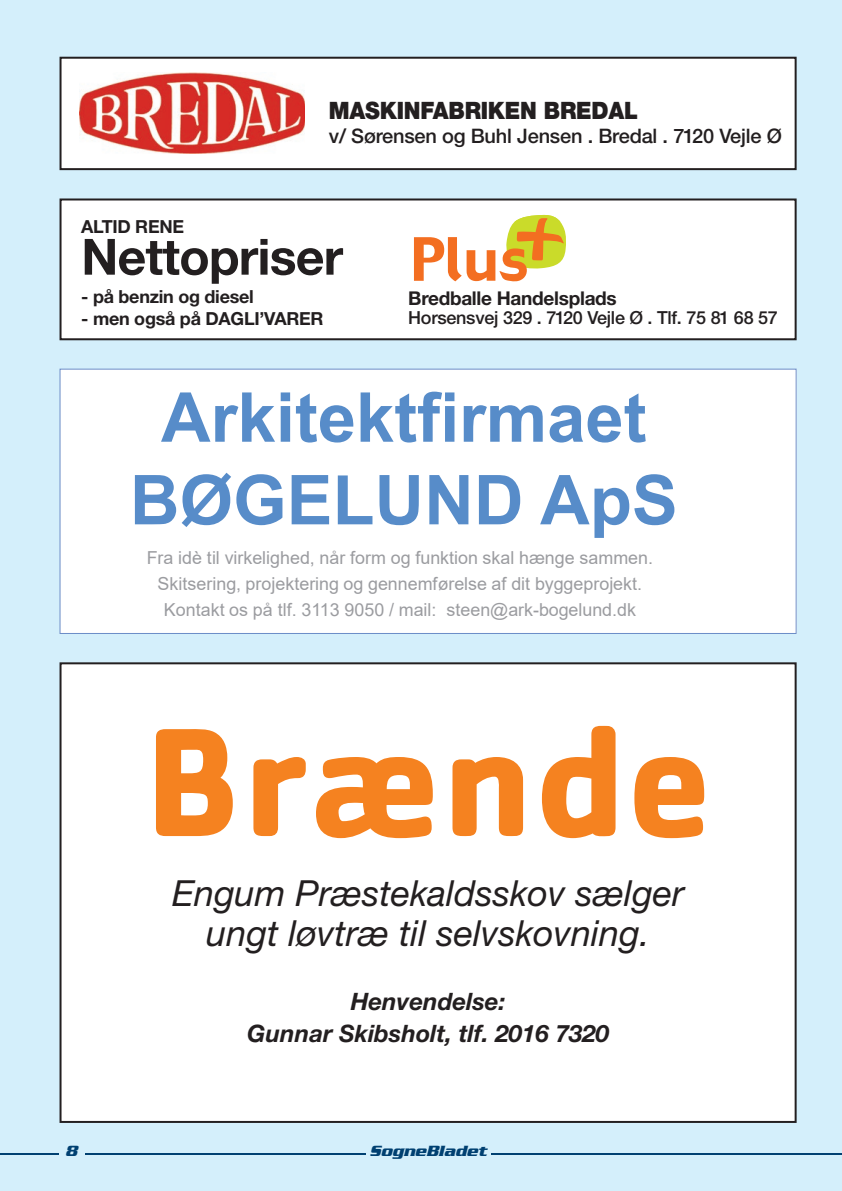
<style>
.page{position:relative;width:842px;height:1191px;background:#d4effb}
.page>*{position:absolute;margin:0;border:0;box-sizing:border-box;transform-origin:0 0}
.t1{font:700 160px "Cachet Std";color:#f58220}
.t2{font:700 68.8px/82.6px "Arial";color:#578cc9;text-align:center}
.t3{font:700 50px "Helvetica Neue LT Std";letter-spacing:-.015em;color:#231f20}
.t4{font:italic 36px/40px "Helvetica Neue LT Std";color:#231f20;text-align:center}
.t5{font:italic 700 24px/32px "Helvetica Neue LT Std";color:#231f20;text-align:center}
.t6{font:900 24px "Helvetica Neue LT Std";letter-spacing:-.01em;color:#231f20;scale:.92 1}
.t7{font:500 20px "Helvetica Neue LT Std";letter-spacing:-.01em;color:#231f20}
.t8{font:700 19px "Helvetica Neue LT Std";letter-spacing:-.015em;color:#231f20}
.t9{font:700 18px "Helvetica Neue LT Std";letter-spacing:-.015em;color:#231f20}
.t10{font:500 18px "Helvetica Neue LT Std";letter-spacing:-.015em;color:#231f20}
.t11{font:17.8px/25.6px "Arial";color:#9b9ca0;text-align:center}
.t12{font:italic 700 16px "Serpentine Std";color:#004071}
.t13{font:14px/18.2px "Lucida Sans";color:#231f20}
</style>
<div class="page">
<hr style="left:0;top:1153px;width:842px;height:1px;background:#004071">
<div style="left:366px;top:1145px;width:124px;height:46px;background:#d4effb"></div>
<div style="left:60px;top:1145px;width:25px;height:46px;background:#d4effb"></div>
<div style="left:61px;top:58px;width:735px;height:111px;background:#fff"></div>
<div style="left:60px;top:57px;width:737px;height:113px;border:2px solid #231f20"></div>
<img style="left:80px;top:72px;width:225px;height:81px">
<div style="left:61px;top:199px;width:735px;height:140px;background:#fff"></div>
<div style="left:60px;top:198px;width:737px;height:142px;border:2px solid #231f20"></div>
<svg style="left:414px;top:214px;width:152px;height:68px"></svg>
<div style="left:61px;top:663px;width:735px;height:459px;background:#fff"></div>
<div style="left:60px;top:662px;width:737px;height:461px;border:2px solid #231f20"></div>
<div style="left:60px;top:369px;width:736px;height:264px;background:#fff"></div>
<div style="left:60px;top:369px;width:737px;height:265px;border:1px solid #6b8cc7"></div>
<h3 class="t6" style="left:329px;top:96px;width:338px">MASKINFABRIKEN BREDAL</h3>
<p class="t7" style="left:329px;top:124px;width:455px">v/ Sørensen og Buhl Jensen . Bredal . 7120 Vejle Ø</p>
<p class="t9" style="left:81px;top:215px;width:104px">ALTID RENE</p>
<h3 class="t3" style="left:81px;top:226px;width:263px">Nettopriser</h3>
<p class="t9" style="left:81px;top:285px;width:174px">- på benzin og diesel</p>
<p class="t9" style="left:81px;top:307px;width:244px">- men også på DAGLI’VARER</p>
<p class="t13" style="left:112px;top:248px;width:62px">v/<br>Hornsyld</p>
<p class="t8" style="left:408px;top:286px;width:210px">Bredballe Handelsplads</p>
<p class="t10" style="left:408px;top:306px;width:371px">Horsensvej 329 . 7120 Vejle Ø . Tlf. 75 81 68 57</p>
<h2 class="t2" style="left:130px;top:377px;width:549px">Arkitektfirmaet<br>BØGELUND ApS</h2>
<p class="t11" style="left:147px;top:545px;width:508px">Fra idè til virkelighed, når form og funktion skal hænge sammen.<br>Skitsering, projektering og gennemførelse af dit byggeprojekt.<br>Kontakt os på tlf. 3113 9050 / mail: steen@ark-bogelund.dk</p>
<h1 class="t1" style="left:143px;top:678px;width:571px">Brænde</h1>
<h3 class="t4" style="left:172px;top:872px;width:513px">Engum Præstekaldsskov sælger ungt løvtræ til selvskovning.</h3>
<h3 class="t5" style="left:247px;top:985px;width:363px">Henvendelse:<br>Gunnar Skibsholt, tlf. 2016 7320</h3>
<p class="t12" style="left:65px;top:1141px;width:14px">8</p>
<p class="t12" style="left:369px;top:1141px;width:119px">SogneBladet</p>
</div>
